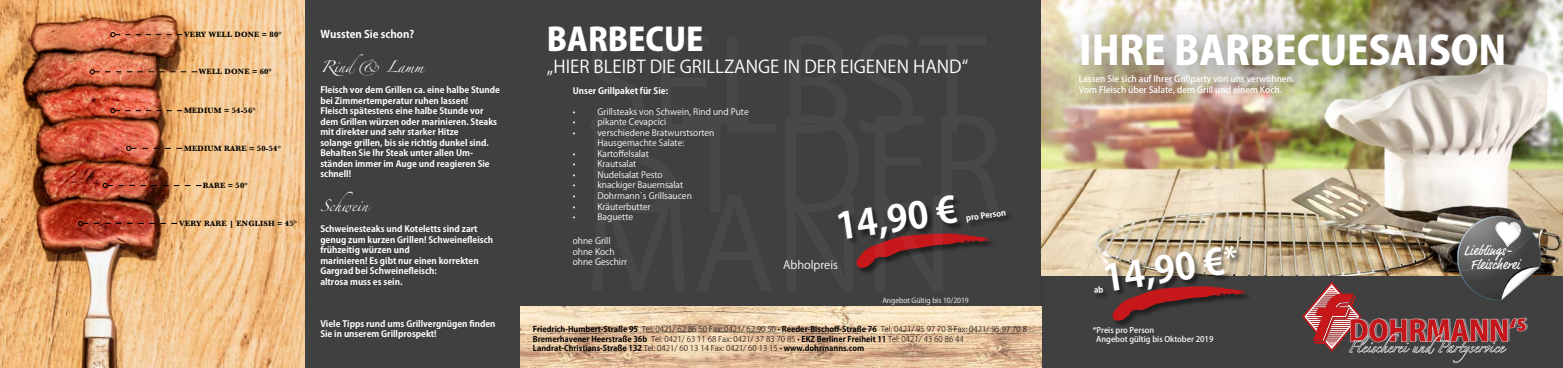
<style>
.page{position:relative;width:1563px;height:368px;background:#fff}
.page>*{position:absolute;margin:0;border:0;box-sizing:border-box;transform-origin:0 0}
.t1{font:125.83px "Koz Go Pro";color:#fff}
.t2{font:800 39.2px "Koz Go Pro";color:#fff}
.t3{font:700 36.31px "Koz Go Pro";color:#fff}
.t4{font:800 31.5px "Koz Go Pro";color:#fff}
.t5{font:17.5px "Koz Go Pro";color:#fff}
.t6{font:13.83px/13.8px "Market OT";color:#fff;text-align:center}
.t7{font:11.29px "Koz Go Pro";color:#fff}
.t8{font:700 10.5px "Koz Go Pro";color:#fff}
.t9{font:10.5px "Zapfino";color:#fff}
.t10{font:700 8.75px/10.5px "Koz Go Pro";color:#fff}
.t11{font:8.75px/10.5px "Koz Go Pro";color:#fff}
.t12{font:500 8.75px/10.5px "Koz Go Pro";color:#fff}
.t13{font:700 8.05px "Koz Go Pro";color:#fff}
.t14{font:300 7.88px/9.5px "Koz Go Pro";color:#000}
.t15{font:700 7.88px "Baskerville";letter-spacing:.025em;color:#000}
.t16{font:500 7.88px/9.5px "Koz Go Pro";color:#fff}
.t17{font:7px "Koz Go Pro";color:#fff}
.s1{font-weight:700}
.s2{font-size:29.75px}
</style>
<div class="page">
<div style="left:521px;top:0;width:521px;height:320px;background:#414040"></div>
<div style="left:0;top:0;width:521px;height:367px;background:#414040"></div>
<div style="left:1041px;top:261px;width:522px;height:106px;background:#414040"></div>
<img style="left:521px;top:306px;width:521px;height:61px">
<img style="left:0;top:0;width:304px;height:367px">
<svg style="left:110px;top:32px;width:72px;height:5px"></svg>
<svg style="left:90px;top:69px;width:107px;height:5px"></svg>
<svg style="left:110px;top:108px;width:72px;height:5px"></svg>
<svg style="left:102px;top:182px;width:99px;height:6px"></svg>
<svg style="left:78px;top:220px;width:99px;height:6px"></svg>
<svg style="left:126px;top:145px;width:56px;height:6px"></svg>
<img style="left:1042px;top:0;width:521px;height:275px">
<div style="left:1094px;top:246px;width:159px;height:82px;background:#000;opacity:.5"></div>
<svg style="left:1112px;top:285px;width:134px;height:35px"></svg>
<div style="left:1051px;top:3px;width:498px;height:107px;background:#000;opacity:.81"></div>
<img style="left:1302px;top:215px;width:239px;height:147px">
<div style="left:838px;top:196px;width:175px;height:79px;background:#000;opacity:.5"></div>
<svg style="left:856px;top:232px;width:134px;height:35px"></svg>
<svg style="left:1094px;top:285px;width:9px;height:8px"></svg>
<p class="t15" style="left:184px;top:29px;width:99px">VERY WELL DONE = 80°</p>
<p class="t15" style="left:199px;top:66px;width:74px">WELL DONE = 60°</p>
<p class="t15" style="left:184px;top:104px;width:73px">MEDIUM = 54-56°</p>
<p class="t15" style="left:184px;top:142px;width:98px">MEDIUM RARE = 50-54°</p>
<p class="t15" style="left:203px;top:180px;width:46px">RARE = 50°</p>
<p class="t15" style="left:179px;top:218px;width:119px">VERY RARE | ENGLISH = 45°</p>
<p class="t8" style="left:320px;top:28px;width:95px">Wussten Sie schon?</p>
<p class="t9" style="left:320px;top:62px;width:105px">Rind&amp; Lamm</p>
<p class="t10" style="left:320px;top:85px;width:181px">Fleisch vor dem Grillen ca. eine halbe Stunde bei Zimmertemperatur ruhen lassen!<br>Fleisch spätestens eine halbe Stunde vor dem Grillen würzen oder marinieren. Steaks mit direkter und sehr starker Hitze<br>solange grillen, bis sie richtig dunkel sind.<br>Behalten Sie Ihr Steak unter allen Um&shy;ständen immer im Auge und reagieren Sie schnell!</p>
<p class="t9" style="left:320px;top:201px;width:50px">Schwein</p>
<p class="t10" style="left:320px;top:224px;width:174px">Schweinesteaks und Koteletts sind zart genug zum kurzen Grillen! Schweinefleisch frühzeitig würzen und<br>marinieren! Es gibt nur einen korrekten Gargrad bei Schweinefleisch:<br>altrosa muss es sein.</p>
<p class="t10" style="left:320px;top:318px;width:177px">Viele Tipps rund ums Grillvergnügen finden<br>Sie in unserem Grillprospekt!</p>
<h3 class="t4" style="left:547px;top:19px;width:158px">BARBECUE</h3>
<h3 class="t5" style="left:547px;top:55px;width:423px">„HIER BLEIBT DIE GRILLZANGE IN DER EIGENEN HAND“</h3>
<h1 class="t1" style="left:584px;top:5px;width:403px">SELBST</h1>
<p class="t10" style="left:573px;top:86px;width:97px">Unser Grillpaket für Sie:</p>
<p class="t11" style="left:573px;top:106px;width:4px">•</p>
<p class="t11" style="left:597px;top:106px;width:153px">Grillsteaks von Schwein, Rind und Pute</p>
<p class="t11" style="left:573px;top:117px;width:4px">•</p>
<p class="t11" style="left:597px;top:117px;width:70px">pikante Cevapcici</p>
<p class="t11" style="left:573px;top:127px;width:4px">•</p>
<p class="t11" style="left:597px;top:127px;width:118px">verschiedene Bratwurstsorten<br>Hausgemachte Salate:</p>
<p class="t11" style="left:573px;top:148px;width:4px">•</p>
<p class="t11" style="left:597px;top:148px;width:53px">Kartoffelsalat</p>
<p class="t11" style="left:573px;top:159px;width:4px">•</p>
<p class="t11" style="left:597px;top:159px;width:40px">Krautsalat</p>
<p class="t11" style="left:573px;top:169px;width:4px">•</p>
<p class="t11" style="left:597px;top:169px;width:67px">Nudelsalat Pesto</p>
<p class="t11" style="left:573px;top:180px;width:4px">•</p>
<p class="t11" style="left:597px;top:180px;width:87px">knackiger Bauernsalat</p>
<p class="t11" style="left:573px;top:190px;width:4px">•</p>
<p class="t11" style="left:597px;top:190px;width:96px">Dohrmann`s Grillsaucen</p>
<p class="t11" style="left:573px;top:201px;width:4px">•</p>
<p class="t11" style="left:597px;top:201px;width:55px">Kräuterbutter</p>
<p class="t11" style="left:573px;top:211px;width:4px">•</p>
<p class="t11" style="left:597px;top:211px;width:37px">Baguette</p>
<p class="t11" style="left:573px;top:235px;width:56px">ohne Grill ohne Koch ohne Geschirr</p>
<h1 class="t1" style="left:584px;top:84px;width:421px">IST DER</h1>
<h1 class="t1" style="left:584px;top:163px;width:371px">MANN</h1>
<h3 class="t3" style="left:833px;top:203px;width:123px;rotate:-8deg">14,90 €</h3>
<p class="t13" style="left:965px;top:212px;width:42px;rotate:-8deg">pro Person</p>
<p class="t7" style="left:783px;top:257px;width:56px">Abholpreis</p>
<p class="t17" style="left:882px;top:295px;width:88px">Angebot Gültig bis 10/2019</p>
<p class="t14" style="left:533px;top:324px;width:495px"><span class="s1">Friedrich-Humbert-Straße 95</span> Tel: 0421/ 62 86 50 Fax: 0421/ 62 90 50 • <span class="s1">Reeder-Bischoff-Straße 76</span> Tel: 0421/ 95 97 70 8 Fax: 0421/ 95 97 70 8<br><span class="s1">Bremerhavener Heerstraße 36b</span> Tel: 0421/ 63 11 68 Fax: 0421/ 37 83 70 85 • <span class="s1">EKZ Berliner Freiheit 11</span> Tel: 0421/ 43 60 86 44<br><span class="s1">Landrat-Christians-Straße 132</span> Tel: 0421/ 60 13 14 Fax: 0421/ 60 13 15 • <span class="s1">www.dohrmanns.com</span></p>
<h2 class="t2" style="left:1079px;top:25px;width:429px">IHRE BARBECUESAISON</h2>
<p class="t12" style="left:1079px;top:74px;width:217px">Lassen Sie sich auf Ihrer Grillparty von uns verwöhnen.<br>Vom Fleisch über Salate, dem Grill und einem Koch.</p>
<h3 class="t3" style="left:1100px;top:254px;width:137px;rotate:-8deg">14,90 €<span class="s2">*</span></h3>
<p class="t16" style="left:1096px;top:325px;width:119px;text-indent:-4px">*Preis pro Person<br>Angebot gültig bis Oktober 2019</p>
<h3 class="t6" style="left:1463px;top:244px;width:57px">Lieblings-<br>Fleischerei</h3>
</div>
